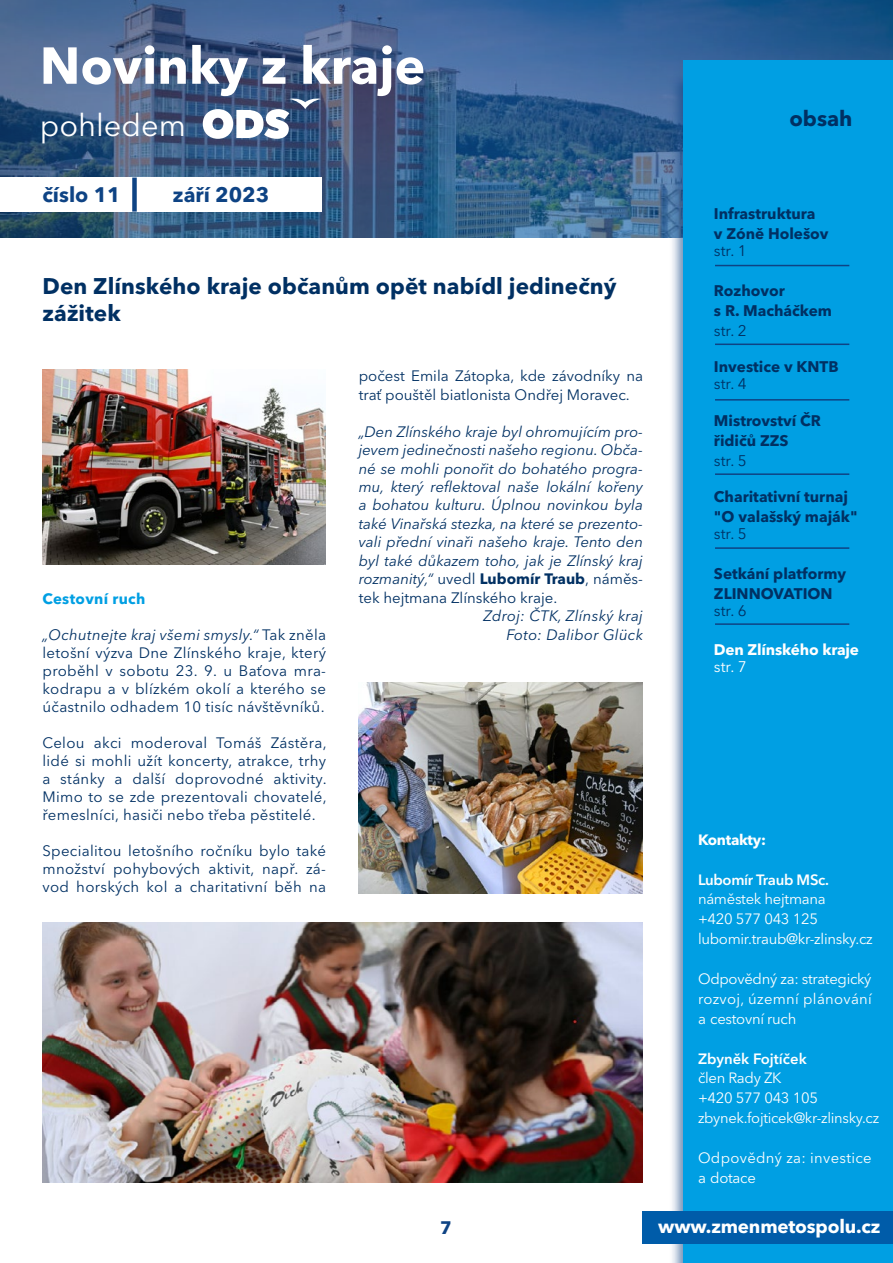
<style>
.page{position:relative;width:893px;height:1263px;background:#fff}
.page>*{position:absolute;margin:0;border:0;box-sizing:border-box;transform-origin:0 0}
.t1{font:700 51.45px "Avenir Next LT Pro";color:#fff}
.t2{font:30.9px "Avenir Next LT Pro";color:#fff}
.t3{font:700 22.5px/27px "Avenir Next LT Pro";letter-spacing:.005em;color:#003063}
.t4{font:700 21.45px "Avenir Next LT Pro";color:#003063}
.t5{font:700 20.85px "Avenir Next LT Pro";color:#0e4384}
.t6{font:700 18.75px "Avenir Next LT Pro";letter-spacing:-.01em;color:#fff}
.t7{font:700 18px "Avenir Next LT Pro";color:#0e4384}
.t8{font:700 15.3px/20px "Avenir Next LT Pro";color:#003063}
.t9{font:15.3px "Avenir Next LT Pro";color:#003063}
.t10{font:700 15.3px "Avenir Next LT Pro";letter-spacing:-.01em;color:#fff}
.t11{font:15.3px "Avenir Next LT Pro";color:#fff}
.t12{font:15px/18px "Avenir Next LT Pro";letter-spacing:.02em;color:#003063;text-align:justify}
.t13{font:italic 15px/18.5px "Avenir Next LT Pro";color:#003063;text-align:justify}
.t14{font:15px/18.5px "Avenir Next LT Pro";color:#003063}
.t15{font:italic 15px/18.5px "Avenir Next LT Pro";letter-spacing:.02em;color:#003063;text-align:right}
.t16{font:700 15px "Avenir Next LT Pro";letter-spacing:.02em;color:#009fe3}
.t17{font:14.85px/20px "Avenir Next LT Pro";letter-spacing:-.02em;color:#fff}
.t18{font:14.85px/20px "Avenir Next LT Pro";letter-spacing:.02em;color:#fff}
.t19{font:600 14.85px "Avenir Next LT Pro";letter-spacing:-.02em;color:#fff}
.t20{font:600 14.85px "Avenir Next LT Pro";color:#fff}
.t21{font:700 14.85px "Avenir Next LT Pro";letter-spacing:-.02em;color:#fff}
.t22{font:14.7px "Avenir Next LT Pro";letter-spacing:-.02em;color:#fff}
.s1{font-style:italic}
.s2{font-style:normal}
.s3{font-weight:700;font-style:normal}
</style>
<div class="page">
<svg style="left:0;top:0;width:893px;height:237px;background:#3b608b"></svg>
<svg style="left:203px;top:97px;width:118px;height:42px"></svg>
<div style="left:0;top:178px;width:321px;height:34px;background:#fff"></div>
<div style="left:132px;top:178px;width:5px;height:34px;background:#0e4384"></div>
<div style="left:669px;top:73px;width:224px;height:1190px;background:#0e4384;opacity:.6"></div>
<div style="left:683px;top:61px;width:210px;height:1202px;background:#009fe3"></div>
<div style="left:642px;top:1211px;width:251px;height:33px;background:#005ca9"></div>
<hr style="left:715px;top:265px;width:134px;height:1px;background:#0e4384">
<hr style="left:715px;top:344px;width:134px;height:1px;background:#0e4384">
<hr style="left:715px;top:399px;width:134px;height:2px;background:#0e4384">
<hr style="left:715px;top:473px;width:134px;height:2px;background:#0e4384">
<hr style="left:715px;top:547px;width:134px;height:2px;background:#0e4384">
<hr style="left:715px;top:623px;width:134px;height:2px;background:#0e4384">
<img style="left:42px;top:370px;width:283px;height:194px">
<img style="left:359px;top:682px;width:283px;height:211px">
<img style="left:43px;top:922px;width:599px;height:260px">
<h1 class="t1" style="left:40px;top:34px;width:387px">Novinky z kraje</h1>
<h2 class="t2" style="left:40px;top:107px;width:148px">pohledem</h2>
<h3 class="t5" style="left:42px;top:182px;width:80px">číslo 11</h3>
<h3 class="t5" style="left:173px;top:182px;width:98px">září 2023</h3>
<h3 class="t3" style="left:43px;top:273px;width:576px">Den Zlínského kraje občanům opět nabídl jedinečný zážitek</h3>
<p class="t16" style="left:43px;top:589px;width:104px">Cestovní ruch</p>
<p class="t12" style="left:43px;top:626px;width:285px"><span class="s1">„Ochutnejte kraj všemi smysly.“</span> Tak zněla letošní výzva Dne Zlínského kraje, který proběhl v sobotu 23. 9. u Baťova mra&shy;kodrapu a v blízkém okolí a kterého se účastnilo odhadem 10 tisíc návštěvníků.</p>
<p class="t12" style="left:43px;top:734px;width:286px">Celou akci moderoval Tomáš Zástěra, lidé si mohli užít koncerty, atrakce, trhy a stánky a další doprovodné aktivity.<br>Mimo to se zde prezentovali chovatelé, řemeslníci, hasiči nebo třeba pěstitelé.</p>
<p class="t12" style="left:43px;top:842px;width:285px">Specialitou letošního ročníku bylo také množství pohybových aktivit, např. zá&shy;vod horských kol a charitativní běh na</p>
<p class="t14" style="left:359px;top:367px;width:286px">počest Emila Zátopka, kde závodníky na trať pouštěl biatlonista Ondřej Moravec.</p>
<p class="t13" style="left:359px;top:422px;width:286px">„Den Zlínského kraje byl ohromujícím pro&shy;jevem jedinečnosti našeho regionu. Obča&shy;né se mohli ponořit do bohatého progra&shy;mu, který reflektoval naše lokální kořeny a bohatou kulturu. Úplnou novinkou byla také Vinařská stezka, na které se prezento&shy;vali přední vinaři našeho kraje. Tento den byl také důkazem toho, jak je Zlínský kraj rozmanitý,“ <span class="s2">uvedl</span> <span class="s3">Lubomír Traub</span><span class="s2">, náměs&shy;tek hejtmana Zlínského kraje.</span></p>
<p class="t15" style="left:483px;top:607px;width:161px">Zdroj: ČTK, Zlínský kraj<br>Foto: Dalibor Glück</p>
<h3 class="t4" style="left:789px;top:105px;width:65px">obsah</h3>
<p class="t8" style="left:714px;top:204px;width:116px">Infrastruktura<br>v Zóně Holešov</p>
<p class="t9" style="left:714px;top:241px;width:34px">str. 1</p>
<p class="t8" style="left:714px;top:280px;width:120px">Rozhovor<br>s R. Macháčkem</p>
<p class="t9" style="left:714px;top:321px;width:34px">str. 2</p>
<p class="t8" style="left:714px;top:357px;width:126px">Investice v KNTB</p>
<p class="t9" style="left:714px;top:375px;width:34px">str. 4</p>
<p class="t8" style="left:714px;top:410px;width:108px">Mistrovství ČR řidičů ZZS</p>
<p class="t9" style="left:714px;top:451px;width:34px">str. 5</p>
<p class="t8" style="left:714px;top:487px;width:145px">Charitativní turnaj "O valašský maják"</p>
<p class="t9" style="left:714px;top:525px;width:34px">str. 5</p>
<p class="t8" style="left:714px;top:563px;width:134px">Setkání platformy<br>ZLINNOVATION</p>
<p class="t9" style="left:714px;top:601px;width:34px">str. 6</p>
<p class="t10" style="left:714px;top:641px;width:147px">Den Zlínského kraje</p>
<p class="t11" style="left:714px;top:658px;width:34px">str. 7</p>
<p class="t21" style="left:698px;top:830px;width:69px">Kontakty:</p>
<p class="t19" style="left:698px;top:870px;width:133px">Lubomír Traub MSc.</p>
<p class="t17" style="left:698px;top:889px;width:176px">náměstek hejtmana<br>+420 577 043 125 lubomir.traub@kr-zlinsky.cz</p>
<p class="t17" style="left:698px;top:969px;width:175px;text-align:justify">Odpovědný za: strategický rozvoj, územní plánování a cestovní ruch</p>
<p class="t20" style="left:698px;top:1049px;width:110px">Zbyněk Fojtíček</p>
<p class="t17" style="left:698px;top:1068px;width:121px">člen Rady ZK +420 577 043 105</p>
<p class="t22" style="left:698px;top:1109px;width:183px">zbynek.fojticek@kr-zlinsky.cz</p>
<p class="t18" style="left:698px;top:1148px;width:175px">Odpovědný za: investice a dotace</p>
<p class="t7" style="left:440px;top:1217px;width:13px">7</p>
<p class="t6" style="left:658px;top:1215px;width:224px">www.zmenmetospolu.cz</p>
</div>
